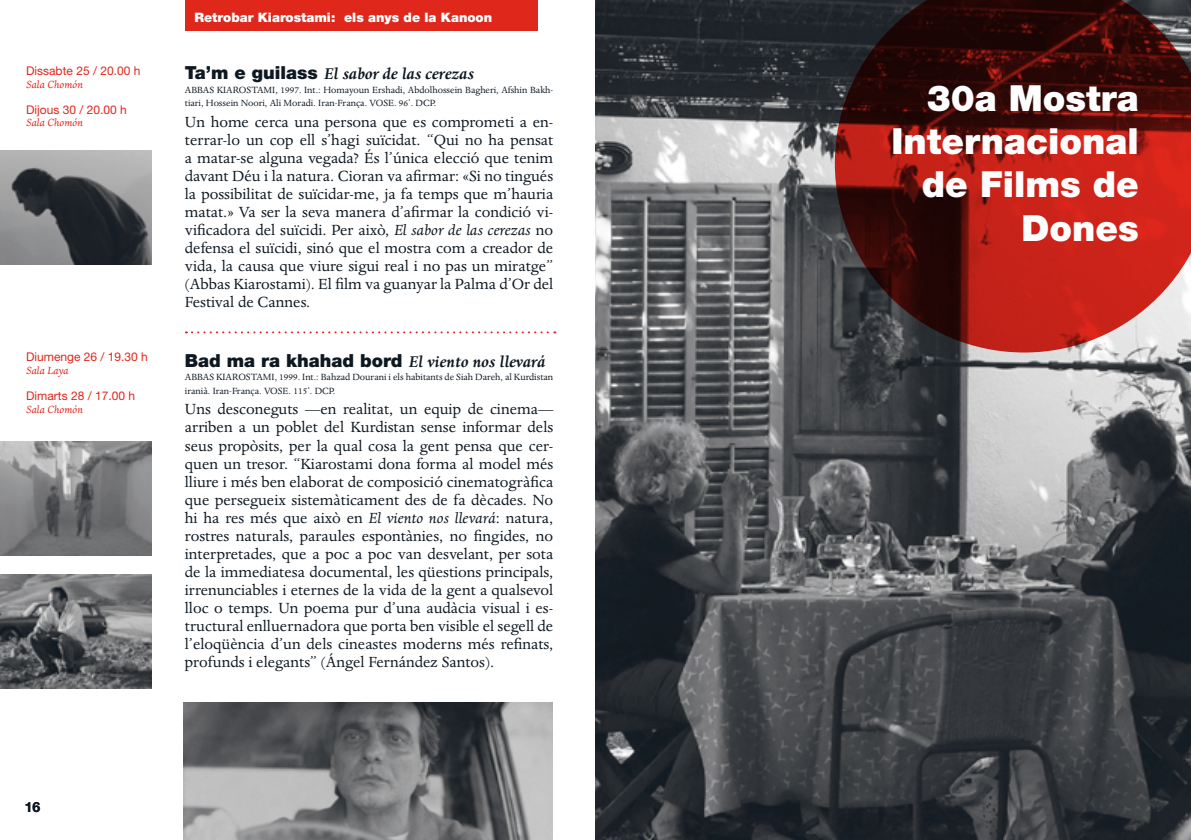
<style>
.page{position:relative;width:1191px;height:840px;background:#fff}
.page>*{position:absolute;margin:0;border:0;box-sizing:border-box;transform-origin:0 0}
.TITULO_PORTADILLA_CI{font:900 36px/43.2px "Helvetica Neue LT Std";color:#fff;text-align:right}
.TITULO{font:italic 700 18px "Dante MT Std";color:#0e1821}
.SIPNOSIS{font:17px/18px "Dante MT Std";color:#0e1821;text-align:justify}
.t1{font:700 14px "Helvetica Neue LT Pro";color:#0e1821}
.t2{font:900 13px "Helvetica Neue LT Std";color:#fff}
.FECHA{font:12px "Helvetica Neue LT Pro";color:#df271c}
.SALA{font:italic 12px "Dante MT Std";color:#df271c}
.ESPECIFICACIONES_FIL{font:10.4px/13.2px "Dante MT Std";color:#0e1821}
.s1{font-family:"Helvetica Neue LT Std";font-weight:900;font-style:normal}
.s2{font-style:italic}
</style>
<div class="page">
<div style="left:185px;top:0;width:353px;height:31px;background:#df271c"></div>
<img style="left:595px;top:0;width:596px;height:839px">
<svg style="left:835px;top:0;width:356px;height:352px"></svg>
<svg style="left:186px;top:331px;width:369px;height:2px"></svg>
<img style="left:0;top:441px;width:152px;height:113px">
<img style="left:0;top:574px;width:152px;height:114px">
<img style="left:0;top:150px;width:152px;height:114px">
<img style="left:184px;top:702px;width:368px;height:137px">
<p class="FECHA" style="left:26px;top:63px;width:116px">Dissabte 25 / 20.00 h</p>
<p class="SALA" style="left:26px;top:78px;width:59px">Sala Chomón</p>
<p class="FECHA" style="left:26px;top:102px;width:102px">Dijous 30 / 20.00 h</p>
<p class="SALA" style="left:26px;top:116px;width:59px">Sala Chomón</p>
<p class="FECHA" style="left:26px;top:349px;width:123px">Diumenge 26 / 19.30 h</p>
<p class="SALA" style="left:26px;top:363px;width:44px">Sala Laya</p>
<p class="FECHA" style="left:26px;top:388px;width:110px">Dimarts 28 / 17.00 h</p>
<p class="SALA" style="left:26px;top:402px;width:59px">Sala Chomón</p>
<p class="t2" style="left:194px;top:9px;width:299px">Retrobar Kiarostami: els anys de la Kanoon</p>
<p class="TITULO" style="left:185px;top:64px;width:291px"><span class="s1">Ta’m e guilass</span> El sabor de las cerezas</p>
<p class="ESPECIFICACIONES_FIL" style="left:185px;top:83px;width:370px">ABBAS KIAROSTAMI, 1997. Int.: Homayoun Ershadi, Abdolhossein Bagheri, Afshin Bakh&shy;tiari, Hossein Noori, Ali Moradi. Iran-França. VOSE. 96’. DCP.</p>
<p class="SIPNOSIS" style="left:185px;top:113px;width:370px">Un home cerca una persona que es comprometi a en&shy;terrar-lo un cop ell s’hagi suïcidat. “Qui no ha pensat a matar-se alguna vegada? És l’única elecció que tenim davant Déu i la natura. Cioran va afirmar: «Si no tingués la possibilitat de suïcidar-me, ja fa temps que m’hauria matat.» Va ser la seva manera d’afirmar la condició vi&shy;vificadora del suïcidi. Per això, <span class="s2">El sabor de las cerezas</span> no defensa el suïcidi, sinó que el mostra com a creador de vida, la causa que viure sigui real i no pas un miratge” (Abbas Kiarostami). El film va guanyar la Palma d’Or del Festival de Cannes.</p>
<p class="TITULO" style="left:185px;top:351px;width:362px"><span class="s1">Bad ma ra khahad bord</span> El viento nos llevará</p>
<p class="ESPECIFICACIONES_FIL" style="left:185px;top:370px;width:370px">ABBAS KIAROSTAMI, 1999. Int.: Bahzad Dourani i els habitants de Siah Dareh, al Kurdistan iranià. Iran-França. VOSE. 115’. DCP.</p>
<p class="SIPNOSIS" style="left:185px;top:400px;width:370px">Uns desconeguts —en realitat, un equip de cinema— arriben a un poblet del Kurdistan sense informar dels seus propòsits, per la qual cosa la gent pensa que cer&shy;quen un tresor. “Kiarostami dona forma al model més lliure i més ben elaborat de composició cinematogràfica que persegueix sistemàticament des de fa dècades. No hi ha res més que això en <span class="s2">El viento nos llevará</span>: natura, rostres naturals, paraules espontànies, no fingides, no interpretades, que a poc a poc van desvelant, per sota de la immediatesa documental, les qüestions principals, irrenunciables i eternes de la vida de la gent a qualsevol lloc o temps. Un poema pur d’una audàcia visual i es&shy;tructural enlluernadora que porta ben visible el segell de l’eloqüència d’un dels cineastes moderns més refinats, profunds i elegants” (Ángel Fernández Santos).</p>
<p class="t1" style="left:25px;top:798px;width:17px">16</p>
<p class="TITULO_PORTADILLA_CI" style="left:891px;top:76px;width:249px">30a Mostra<br>Internacional de Films de<br>Dones</p>
</div>
